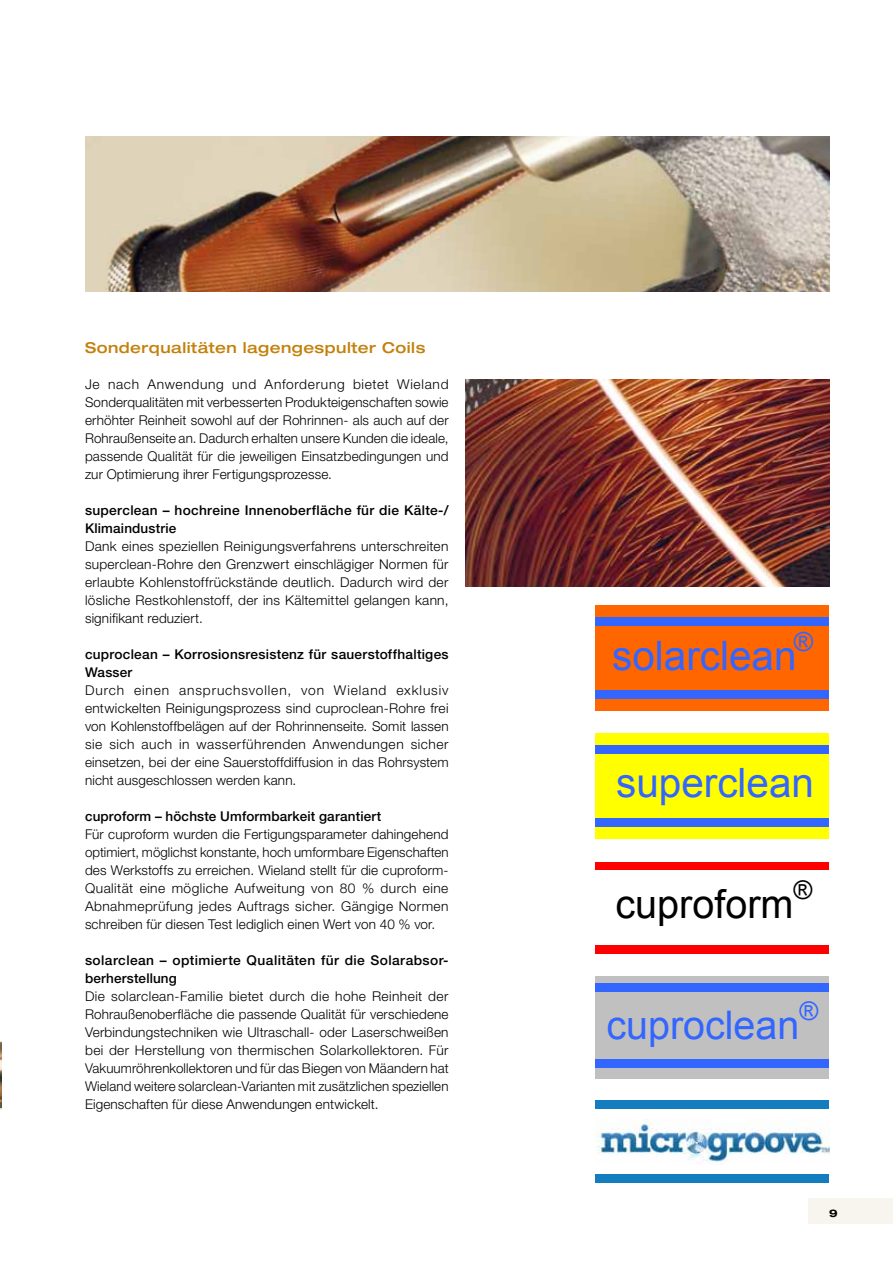
<style>
.page{position:relative;width:893px;height:1263px;background:#fff}
.page>*{position:absolute;margin:0;border:0;box-sizing:border-box;transform-origin:0 0}
.t1{font:40.5px "Arial";color:#3365ff}
.t2{font:39.6px "Arial";color:#000}
.t3{font:39.45px "Arial";color:#3365ff}
.t4{font:26.25px "Arial";color:#3365ff}
.t5{font:25.65px "Arial";color:#000}
.t6{font:25.65px "Arial";color:#3365ff}
.t7{font:500 expanded 15px "Helvetica Neue LT Pro";letter-spacing:.035em;color:#c2810c}
.t8{font:300 13.5px/18px "Helvetica Neue LT Pro";letter-spacing:.01em;color:#000;text-align:justify}
.t9{font:500 13.5px/18px "Helvetica Neue LT Pro";letter-spacing:.02em;color:#000}
.t10{font:700 expanded 10.5px "Helvetica Neue LT Pro";color:#000}
</style>
<div class="page">
<div style="left:808px;top:1198px;width:85px;height:26px;background:#f7f5ed"></div>
<img style="left:466px;top:379px;width:363px;height:208px">
<img style="left:85px;top:137px;width:744px;height:154px">
<img style="left:0;top:1041px;width:1px;height:69px">
<div style="left:595px;top:605px;width:234px;height:106px;background:#f60"></div>
<div style="left:595px;top:690px;width:234px;height:8px;background:#36f"></div>
<div style="left:595px;top:618px;width:234px;height:8px;background:#36f"></div>
<div style="left:595px;top:733px;width:234px;height:105px;background:#ff0"></div>
<div style="left:595px;top:745px;width:234px;height:8px;background:#36f"></div>
<div style="left:595px;top:818px;width:234px;height:8px;background:#36f"></div>
<div style="left:595px;top:862px;width:234px;height:8px;background:#f00"></div>
<div style="left:595px;top:945px;width:234px;height:9px;background:#f00"></div>
<div style="left:595px;top:976px;width:234px;height:102px;background:#c0c0c0"></div>
<div style="left:595px;top:1060px;width:234px;height:8px;background:#36f"></div>
<div style="left:595px;top:984px;width:234px;height:8px;background:#36f"></div>
<img style="left:596px;top:1119px;width:233px;height:45px">
<div style="left:595px;top:1100px;width:234px;height:9px;background:#137dbf"></div>
<div style="left:595px;top:1174px;width:234px;height:9px;background:#137dbf"></div>
<p class="t7" style="left:85px;top:338px;width:342px">Sonderqualitäten lagengespulter Coils</p>
<p class="t8" style="left:85px;top:375px;width:365px">Je nach Anwendung und Anforderung bietet Wieland Sonderqualitäten mit verbesserten Produkteigenschaften sowie erhöhter Reinheit sowohl auf der Rohrinnen- als auch auf der Rohraußenseite an. Dadurch erhalten unsere Kunden die ideale, passende Qualität für die jeweiligen Einsatzbedingungen und zur Optimierung ihrer Fertigungsprozesse.</p>
<p class="t9" style="left:85px;top:501px;width:365px">superclean – hochreine Innenoberfläche für die Kälte-/<br>Klimaindustrie</p>
<p class="t8" style="left:85px;top:537px;width:365px">Dank eines speziellen Reinigungsverfahrens unterschreiten superclean-Rohre den Grenzwert einschlägiger Normen für erlaubte Kohlenstoffrückstände deutlich. Dadurch wird der lösliche Restkohlenstoff, der ins Kältemittel gelangen kann, signifikant reduziert.</p>
<p class="t9" style="left:85px;top:645px;width:365px">cuproclean – Korrosionsresistenz für sauerstoffhaltiges<br>Wasser</p>
<p class="t8" style="left:85px;top:681px;width:365px">Durch einen anspruchsvollen, von Wieland exklusiv entwickelten Reinigungsprozess sind cuproclean-Rohre frei von Kohlenstoffbelägen auf der Rohrinnenseite. Somit lassen sie sich auch in wasserführenden Anwendungen sicher einsetzen, bei der eine Sauerstoffdiffusion in das Rohrsystem nicht ausgeschlossen werden kann.</p>
<p class="t9" style="left:85px;top:807px;width:298px">cuproform – höchste Umformbarkeit garantiert</p>
<p class="t8" style="left:85px;top:825px;width:365px">Für cuproform wurden die Fertigungsparameter dahingehend optimiert, möglichst konstante, hoch umformbare Eigenschaften des Werkstoffs zu erreichen. Wieland stellt für die cuproform-Qualität eine mögliche Aufweitung von 80 % durch eine Abnahmeprüfung jedes Auftrags sicher. Gängige Normen schreiben für diesen Test lediglich einen Wert von 40 % vor.</p>
<p class="t9" style="left:85px;top:951px;width:365px">solarclean – optimierte Qualitäten für die Solarabsor&shy;berherstellung</p>
<p class="t8" style="left:85px;top:987px;width:365px">Die solarclean-Familie bietet durch die hohe Reinheit der Rohraußenoberfläche die passende Qualität für verschiedene Verbindungstechniken wie Ultraschall- oder Laserschweißen bei der Herstellung von thermischen Solarkollektoren. Für Vakuumröhrenkollektoren und für das Biegen von Mäandern hat Wieland weitere solarclean-Varianten mit zusätzlichen speziellen Eigenschaften für diese Anwendungen entwickelt.</p>
<h3 class="t4" style="left:794px;top:624px;width:21px">®</h3>
<h1 class="t1" style="left:612px;top:629px;width:200px">superclean</h1>
<h1 class="t1" style="left:632px;top:629px;width:166px">olarclean</h1>
<h1 class="t1" style="left:616px;top:757px;width:199px">superclean</h1>
<h2 class="t2" style="left:615px;top:878px;width:180px">cuproform</h2>
<h3 class="t5" style="left:793px;top:874px;width:20px">®</h3>
<h3 class="t3" style="left:606px;top:999px;width:194px">cuproclean</h3>
<h3 class="t6" style="left:799px;top:994px;width:20px">®</h3>
<p class="t10" style="left:829px;top:1206px;width:10px">9</p>
</div>
